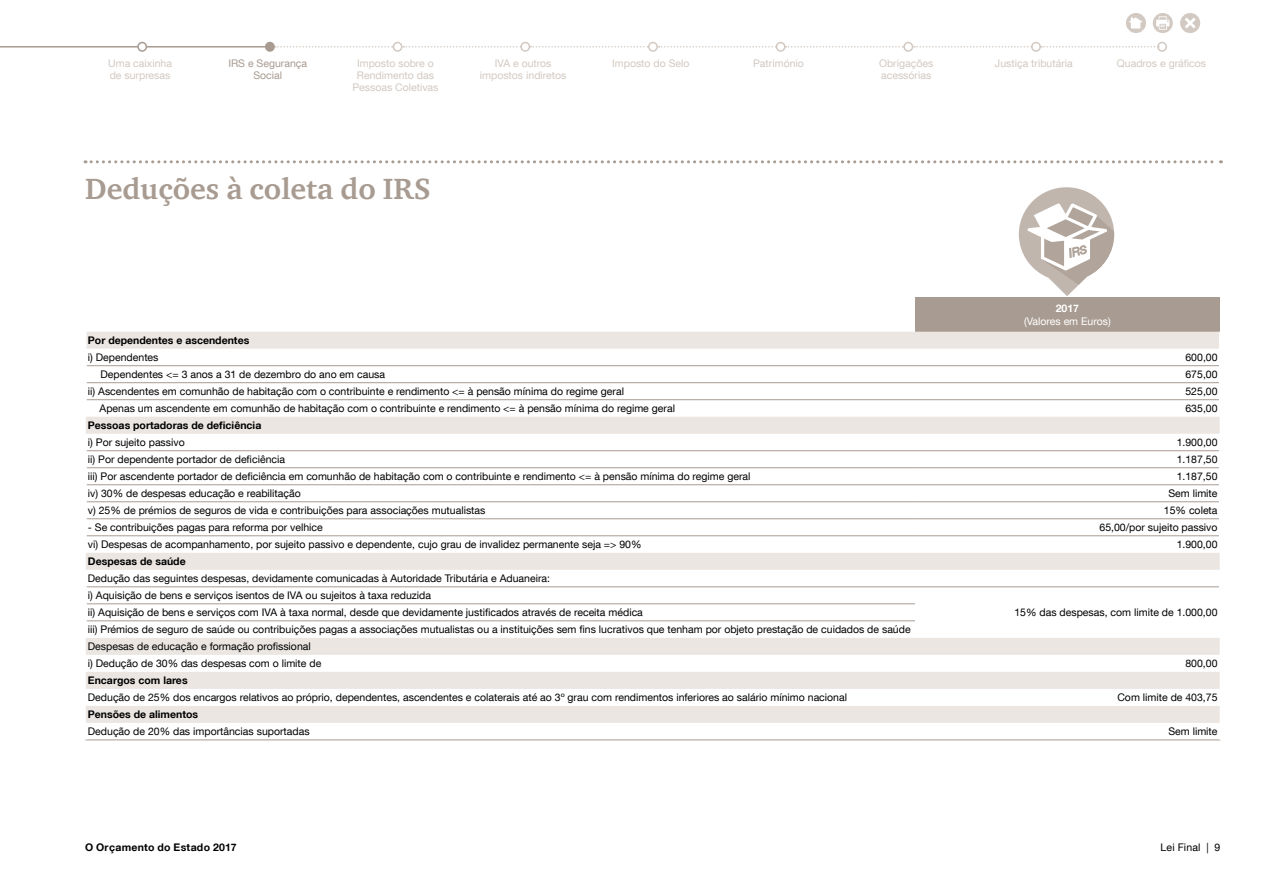
<style>
.page{position:relative;width:1263px;height:893px;background:#fff}
.page>*{position:absolute;margin:0;border:0;box-sizing:border-box;transform-origin:0 0}
.t1{font:700 30px "ITC Charter Com";color:#a89b91}
.t2{font:10.5px/17px "Helvetica Neue LT Com";color:#000}
.t3{font:10.5px/12px "Helvetica Neue LT Com";color:#d2c9c2;text-align:center}
.t4{font:700 10.5px "Helvetica Neue LT";color:#000}
.t5{font:700 10.5px "Helvetica Neue LT";letter-spacing:.03em;color:#000}
.t6{font:10.5px "Helvetica Neue LT Com";color:#a89b91}
.t7{font:10.5px "Helvetica Neue LT Com";color:#fff}
.t8{font:10.5px "Helvetica Neue LT Com";letter-spacing:.02em;color:#000}
.t9{font:700 10.5px "Helvetica Neue LT";color:#fff}
</style>
<div class="page">
<hr style="left:147px;top:46px;width:118px;height:2px;background:#a89b91">
<svg style="left:659px;top:46px;width:117px;height:2px"></svg>
<svg style="left:403px;top:46px;width:115px;height:2px"></svg>
<svg style="left:914px;top:46px;width:117px;height:2px"></svg>
<svg style="left:275px;top:46px;width:118px;height:2px"></svg>
<svg style="left:785px;top:46px;width:118px;height:2px"></svg>
<svg style="left:530px;top:46px;width:118px;height:2px"></svg>
<svg style="left:1041px;top:46px;width:114px;height:2px"></svg>
<div style="left:266px;top:43px;width:8px;height:8px;background:#a89b91;border-radius:50%"></div>
<div style="left:265px;top:42px;width:10px;height:10px;border:2px solid #a89b91;border-radius:50%"></div>
<div style="left:1157px;top:42px;width:10px;height:10px;border:2px solid #d2c9c2;border-radius:50%"></div>
<div style="left:393px;top:42px;width:9px;height:10px;border:2px solid #d2c9c2;border-radius:50%"></div>
<div style="left:520px;top:42px;width:10px;height:10px;border:2px solid #d2c9c2;border-radius:50%"></div>
<div style="left:648px;top:42px;width:10px;height:10px;border:2px solid #d2c9c2;border-radius:50%"></div>
<div style="left:776px;top:42px;width:9px;height:10px;border:2px solid #d2c9c2;border-radius:50%"></div>
<div style="left:903px;top:42px;width:10px;height:10px;border:2px solid #d2c9c2;border-radius:50%"></div>
<div style="left:1031px;top:42px;width:10px;height:10px;border:2px solid #d2c9c2;border-radius:50%"></div>
<svg style="left:85px;top:160px;width:1136px;height:3px"></svg>
<div style="left:915px;top:298px;width:305px;height:34px;background:#a89b91"></div>
<svg style="left:86px;top:332px;width:1134px;height:391px"></svg>
<hr style="left:87px;top:365px;width:828px;height:1px;background:#a89b91">
<hr style="left:915px;top:365px;width:304px;height:1px;background:#a89b91">
<hr style="left:87px;top:382px;width:828px;height:1px;background:#a89b91">
<hr style="left:915px;top:382px;width:304px;height:1px;background:#a89b91">
<hr style="left:87px;top:399px;width:828px;height:1px;background:#a89b91">
<hr style="left:915px;top:399px;width:304px;height:1px;background:#a89b91">
<hr style="left:87px;top:450px;width:828px;height:1px;background:#a89b91">
<hr style="left:915px;top:450px;width:304px;height:1px;background:#a89b91">
<hr style="left:87px;top:467px;width:828px;height:1px;background:#a89b91">
<hr style="left:915px;top:467px;width:304px;height:1px;background:#a89b91">
<hr style="left:87px;top:484px;width:828px;height:1px;background:#a89b91">
<hr style="left:915px;top:484px;width:304px;height:1px;background:#a89b91">
<hr style="left:87px;top:501px;width:828px;height:1px;background:#a89b91">
<hr style="left:915px;top:501px;width:304px;height:1px;background:#a89b91">
<hr style="left:87px;top:518px;width:828px;height:1px;background:#a89b91">
<hr style="left:915px;top:518px;width:304px;height:1px;background:#a89b91">
<hr style="left:87px;top:535px;width:828px;height:1px;background:#a89b91">
<hr style="left:915px;top:535px;width:304px;height:1px;background:#a89b91">
<hr style="left:87px;top:587px;width:828px;height:1px;background:#a89b91">
<hr style="left:915px;top:587px;width:304px;height:1px;background:#a89b91">
<hr style="left:87px;top:604px;width:828px;height:1px;background:#a89b91">
<hr style="left:87px;top:621px;width:828px;height:1px;background:#a89b91">
<hr style="left:85px;top:740px;width:830px;height:1px;background:#a89b91">
<hr style="left:915px;top:740px;width:305px;height:1px;background:#a89b91">
<svg style="left:86px;top:332px;width:1px;height:85px"></svg>
<svg style="left:1219px;top:332px;width:1px;height:85px"></svg>
<svg style="left:86px;top:434px;width:1px;height:119px"></svg>
<svg style="left:1219px;top:434px;width:1px;height:119px"></svg>
<svg style="left:1219px;top:570px;width:1px;height:68px"></svg>
<svg style="left:86px;top:570px;width:1px;height:68px"></svg>
<svg style="left:86px;top:655px;width:1px;height:17px"></svg>
<svg style="left:1219px;top:655px;width:1px;height:17px"></svg>
<svg style="left:86px;top:689px;width:1px;height:17px"></svg>
<svg style="left:1219px;top:689px;width:1px;height:17px"></svg>
<svg style="left:1019px;top:187px;width:95px;height:109px"></svg>
<hr style="left:0;top:46px;width:138px;height:2px;background:#a89b91">
<div style="left:137px;top:42px;width:10px;height:10px;border:2px solid #a89b91;border-radius:50%"></div>
<svg style="left:1126px;top:13px;width:20px;height:20px"></svg>
<svg style="left:1153px;top:13px;width:20px;height:20px"></svg>
<svg style="left:1180px;top:13px;width:20px;height:20px"></svg>
<p class="t3" style="left:108px;top:57px;width:65px;text-align:left">Uma caixinha de surpresas</p>
<p class="t6" style="left:228px;top:56px;width:80px">IRS e Segurança</p>
<p class="t3" style="left:1117px;top:57px;width:91px">Quadros e gráficos</p>
<p class="t6" style="left:253px;top:68px;width:30px">Social</p>
<p class="t3" style="left:352px;top:57px;width:88px">Imposto sobre o<br>Rendimento das<br>Pessoas Coletivas</p>
<p class="t3" style="left:480px;top:57px;width:88px">IVA e outros impostos indiretos</p>
<p class="t3" style="left:612px;top:57px;width:79px">Imposto do Selo</p>
<p class="t3" style="left:753px;top:57px;width:52px">Património</p>
<p class="t3" style="left:879px;top:57px;width:56px;text-align:left">Obrigações acessórias</p>
<p class="t3" style="left:995px;top:57px;width:79px">Justiça tributária</p>
<h1 class="t1" style="left:85px;top:171px;width:347px">Deduções à coleta do IRS</h1>
<p class="t9" style="left:1056px;top:301px;width:25px">2017</p>
<p class="t7" style="left:1024px;top:315px;width:88px">(Valores em Euros)</p>
<p class="t4" style="left:88px;top:334px;width:163px">Por dependentes e ascendentes</p>
<p class="t2" style="left:88px;top:348px;width:72px">i) Dependentes</p>
<p class="t2" style="left:1185px;top:348px;width:34px">600,00</p>
<p class="t2" style="left:101px;top:365px;width:286px">Dependentes &lt;= 3 anos a 31 de dezembro do ano em causa</p>
<p class="t2" style="left:1185px;top:365px;width:34px">675,00</p>
<p class="t2" style="left:88px;top:382px;width:538px">ii) Ascendentes em comunhão de habitação com o contribuinte e rendimento &lt;= à pensão mínima do regime geral</p>
<p class="t2" style="left:1185px;top:382px;width:34px">525,00</p>
<p class="t2" style="left:100px;top:399px;width:577px">Apenas um ascendente em comunhão de habitação com o contribuinte e rendimento &lt;= à pensão mínima do regime geral</p>
<p class="t2" style="left:1185px;top:399px;width:34px">635,00</p>
<p class="t4" style="left:88px;top:419px;width:175px">Pessoas portadoras de deficiência</p>
<p class="t2" style="left:88px;top:434px;width:98px">i) Por sujeito passivo</p>
<p class="t2" style="left:1177px;top:434px;width:42px">1.900,00</p>
<p class="t2" style="left:88px;top:451px;width:199px">ii) Por dependente portador de deficiência</p>
<p class="t2" style="left:1177px;top:451px;width:42px">1.187,50</p>
<p class="t2" style="left:88px;top:468px;width:664px">iii) Por ascendente portador de deficiência em comunhão de habitação com o contribuinte e rendimento &lt;= à pensão mínima do regime geral</p>
<p class="t2" style="left:1177px;top:468px;width:42px">1.187,50</p>
<p class="t2" style="left:88px;top:485px;width:214px">iv) 30% de despesas educação e reabilitação</p>
<p class="t2" style="left:1168px;top:485px;width:51px">Sem limite</p>
<p class="t2" style="left:88px;top:502px;width:399px">v) 25% de prémios de seguros de vida e contribuições para associações mutualistas</p>
<p class="t2" style="left:1164px;top:502px;width:55px">15% coleta</p>
<p class="t2" style="left:88px;top:519px;width:236px">- Se contribuições pagas para reforma por velhice</p>
<p class="t2" style="left:1099px;top:519px;width:120px">65,00/por sujeito passivo</p>
<p class="t2" style="left:88px;top:536px;width:555px">vi) Despesas de acompanhamento, por sujeito passivo e dependente, cujo grau de invalidez permanente seja =&gt; 90%</p>
<p class="t2" style="left:1177px;top:536px;width:42px">1.900,00</p>
<p class="t4" style="left:88px;top:555px;width:99px">Despesas de saúde</p>
<p class="t2" style="left:88px;top:570px;width:556px">Dedução das seguintes despesas, devidamente comunicadas à Autoridade Tributária e Aduaneira:<br>i) Aquisição de bens e serviços isentos de IVA ou sujeitos à taxa reduzida<br>ii) Aquisição de bens e serviços com IVA à taxa normal, desde que devidamente justificados através de receita médica</p>
<p class="t2" style="left:1014px;top:604px;width:205px">15% das despesas, com limite de 1.000,00</p>
<p class="t2" style="left:88px;top:621px;width:824px">iii) Prémios de seguro de saúde ou contribuições pagas a associações mutualistas ou a instituições sem fins lucrativos que tenham por objeto prestação de cuidados de saúde<br>Despesas de educação e formação profissional<br>i) Dedução de 30% das despesas com o limite de</p>
<p class="t2" style="left:1185px;top:655px;width:34px">800,00</p>
<p class="t4" style="left:88px;top:674px;width:101px">Encargos com lares</p>
<p class="t2" style="left:88px;top:689px;width:761px">Dedução de 25% dos encargos relativos ao próprio, dependentes, ascendentes e colaterais até ao 3º grau com rendimentos inferiores ao salário mínimo nacional</p>
<p class="t2" style="left:1117px;top:689px;width:102px">Com limite de 403,75</p>
<p class="t4" style="left:88px;top:708px;width:112px">Pensões de alimentos</p>
<p class="t2" style="left:88px;top:723px;width:223px">Dedução de 20% das importâncias suportadas</p>
<p class="t2" style="left:1168px;top:723px;width:51px">Sem limite</p>
<p class="t5" style="left:85px;top:841px;width:153px">O Orçamento do Estado 2017</p>
<p class="t8" style="left:1160px;top:841px;width:61px">Lei Final | 9</p>
</div>
